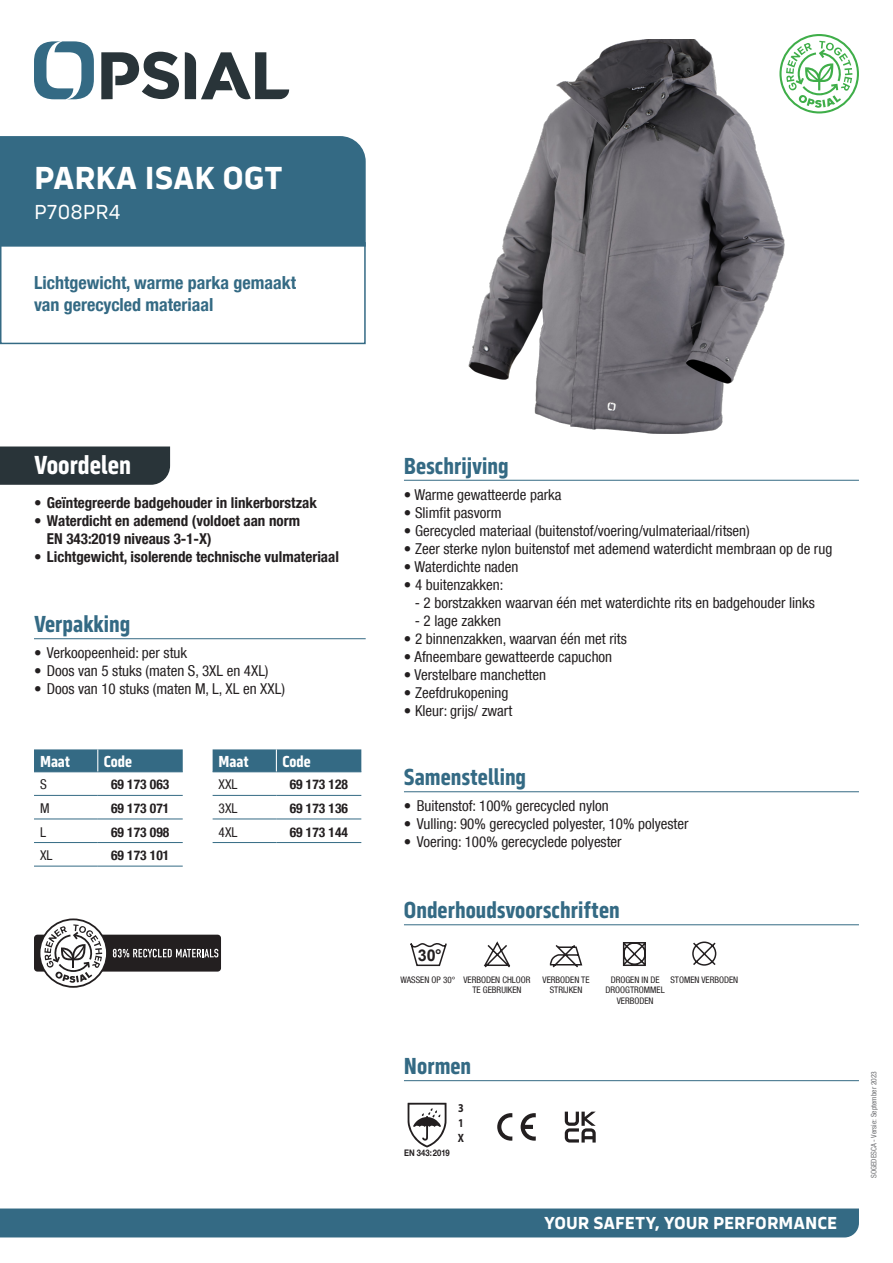
<style>
.page{position:relative;width:893px;height:1263px;background:#fff}
.page>*{position:absolute;margin:0;border:0;box-sizing:border-box;transform-origin:0 0}
.NOM_PRODUIT_NC{font:700 33px "Serca";color:#fff}
.Benefices{font:700 27px "Serca Condensed";color:#fff}
.Sous-titres{font:700 24px "Serca Condensed";color:#346a84}
.Code_P{font:21px "Serca";letter-spacing:-.005em;color:#fff}
.PLUS_PRODUIT{font:700 condensed 18px/21.6px "Helvetica Neue LT Com";color:#346a84}
.t1{font:700 18px "Serca";color:#fff}
.tableauTitre{font:700 16.5px "Serca Condensed";color:#fff}
.t2{font:700 16.2px "Arial";color:#231f20}
.Texte{font:condensed 15px "Helvetica Neue LT Com";color:#231f20}
.t3{font:700 condensed 15px/18px "Helvetica Neue LT Com";color:#231f20}
.TableauCode{font:700 condensed 13.5px "Helvetica Neue LT Com";color:#231f20}
.tableau{font:condensed 13.5px "Helvetica Neue LT Com";color:#231f20}
.Texte_corps_6{font:700 12px "Myriad Pro";color:#231f20;scale:.85 1}
.Puces_texte_regular{font:condensed 9px/10.5px "Helvetica Neue LT Com";color:#231f20;text-align:center}
.Texte_corps_6-2{font:700 9px "Helvetica Neue LT Com";color:#231f20;scale:.85 1}
.Date{font:condensed 7.5px "Helvetica Neue LT Com";color:#6c6d70}
</style>
<div class="page">
<svg style="left:34px;top:41px;width:60px;height:58px"></svg>
<svg style="left:185px;top:52px;width:104px;height:48px"></svg>
<svg style="left:101px;top:52px;width:78px;height:47px"></svg>
<div style="left:0;top:1208px;width:859px;height:29px;background:#346a84"></div>
<img style="left:468px;top:40px;width:357px;height:393px">
<hr style="left:34px;top:638px;width:332px;height:1px;background:#346a84">
<hr style="left:34px;top:795px;width:64px;height:1px;background:#346a84">
<hr style="left:98px;top:795px;width:85px;height:1px;background:#346a84">
<hr style="left:34px;top:818px;width:64px;height:1px;background:#346a84">
<hr style="left:98px;top:818px;width:85px;height:1px;background:#346a84">
<hr style="left:34px;top:842px;width:64px;height:1px;background:#346a84">
<hr style="left:98px;top:842px;width:85px;height:1px;background:#346a84">
<hr style="left:34px;top:866px;width:64px;height:1px;background:#346a84">
<hr style="left:98px;top:866px;width:85px;height:1px;background:#346a84">
<svg style="left:34px;top:749px;width:149px;height:23px;background:#396e87"></svg>
<hr style="left:213px;top:795px;width:63px;height:1px;background:#346a84">
<hr style="left:276px;top:795px;width:85px;height:1px;background:#346a84">
<hr style="left:213px;top:818px;width:63px;height:1px;background:#346a84">
<hr style="left:276px;top:818px;width:85px;height:1px;background:#346a84">
<svg style="left:213px;top:749px;width:148px;height:23px;background:#396e87"></svg>
<hr style="left:213px;top:842px;width:63px;height:1px;background:#346a84">
<hr style="left:276px;top:842px;width:85px;height:1px;background:#346a84">
<hr style="left:404px;top:480px;width:455px;height:1px;background:#346a84">
<hr style="left:404px;top:791px;width:455px;height:1px;background:#346a84">
<div style="left:0;top:446px;width:170px;height:39px;background:#293439"></div>
<div style="left:0;top:242px;width:366px;height:102px;border:2px solid #346a84"></div>
<div style="left:0;top:136px;width:366px;height:111px;background:#346a84"></div>
<hr style="left:404px;top:1080px;width:455px;height:1px;background:#346a84">
<hr style="left:404px;top:924px;width:455px;height:1px;background:#346a84">
<svg style="left:410px;top:943px;width:37px;height:24px"></svg>
<svg style="left:622px;top:942px;width:24px;height:24px"></svg>
<svg style="left:692px;top:941px;width:25px;height:25px"></svg>
<svg style="left:549px;top:945px;width:34px;height:23px"></svg>
<svg style="left:483px;top:941px;width:28px;height:27px"></svg>
<svg style="left:497px;top:1113px;width:15px;height:28px"></svg>
<svg style="left:521px;top:1113px;width:15px;height:28px"></svg>
<svg style="left:565px;top:1111px;width:31px;height:31px"></svg>
<svg style="left:407px;top:1102px;width:40px;height:45px"></svg>
<svg style="left:779px;top:34px;width:80px;height:79px"></svg>
<div style="left:34px;top:935px;width:187px;height:36px;background:#231f20;border-radius:3px"></div>
<svg style="left:39px;top:918px;width:179px;height:70px"></svg>
<p class="NOM_PRODUIT_NC" style="left:34px;top:158px;width:250px">PARKA ISAK OGT</p>
<p class="Code_P" style="left:34px;top:200px;width:88px">P708PR4</p>
<p class="PLUS_PRODUIT" style="left:34px;top:272px;width:264px">Lichtgewicht, warme parka gemaakt van gerecycled materiaal</p>
<p class="Benefices" style="left:34px;top:449px;width:98px">Voordelen</p>
<p class="t3" style="left:34px;top:494px;width:284px">• Geïntegreerde badgehouder in linkerborstzak</p>
<p class="t3" style="left:47px;top:512px;width:255px;text-indent:-13px">• Waterdicht en ademend (voldoet aan norm<br>EN 343:2019 niveaus 3-1-X)</p>
<p class="t3" style="left:34px;top:548px;width:306px">• Lichtgewicht, isolerende technische vulmateriaal</p>
<p class="Sous-titres" style="left:34px;top:610px;width:98px">Verpakking</p>
<p class="Texte" style="left:34px;top:644px;width:155px">• Verkoopeenheid: per stuk</p>
<p class="Texte" style="left:34px;top:662px;width:236px">• Doos van 5 stuks (maten S, 3XL en 4XL)</p>
<p class="Texte" style="left:34px;top:680px;width:252px">• Doos van 10 stuks (maten M, L, XL en XXL)</p>
<p class="tableauTitre" style="left:40px;top:752px;width:32px">Maat</p>
<p class="tableauTitre" style="left:104px;top:752px;width:30px">Code</p>
<p class="tableau" style="left:40px;top:777px;width:8px">S</p>
<p class="TableauCode" style="left:111px;top:776px;width:60px">69 173 063</p>
<p class="tableau" style="left:40px;top:800px;width:11px">M</p>
<p class="TableauCode" style="left:111px;top:800px;width:60px">69 173 071</p>
<p class="tableau" style="left:40px;top:824px;width:7px">L</p>
<p class="TableauCode" style="left:111px;top:824px;width:60px">69 173 098</p>
<p class="tableau" style="left:40px;top:847px;width:14px">XL</p>
<p class="TableauCode" style="left:111px;top:847px;width:60px">69 173 101</p>
<p class="tableauTitre" style="left:219px;top:752px;width:32px">Maat</p>
<p class="tableauTitre" style="left:282px;top:752px;width:30px">Code</p>
<p class="tableau" style="left:219px;top:777px;width:20px">XXL</p>
<p class="TableauCode" style="left:290px;top:776px;width:60px">69 173 128</p>
<p class="tableau" style="left:219px;top:800px;width:20px">3XL</p>
<p class="TableauCode" style="left:290px;top:800px;width:60px">69 173 136</p>
<p class="tableau" style="left:219px;top:824px;width:20px">4XL</p>
<p class="TableauCode" style="left:290px;top:824px;width:60px">69 173 144</p>
<p class="Sous-titres" style="left:404px;top:452px;width:106px">Beschrijving</p>
<p class="Texte" style="left:404px;top:486px;width:159px">• Warme gewatteerde parka</p>
<p class="Texte" style="left:404px;top:504px;width:99px">• Slimfit pasvorm</p>
<p class="Texte" style="left:404px;top:522px;width:347px">• Gerecycled materiaal (buitenstof/voering/vulmateriaal/ritsen)</p>
<p class="Texte" style="left:404px;top:540px;width:430px">• Zeer sterke nylon buitenstof met ademend waterdicht membraan op de rug</p>
<p class="Texte" style="left:404px;top:558px;width:116px">• Waterdichte naden</p>
<p class="Texte" style="left:404px;top:576px;width:101px">• 4 buitenzakken:</p>
<p class="Texte" style="left:415px;top:594px;width:402px">- 2 borstzakken waarvan één met waterdichte rits en badgehouder links</p>
<p class="Texte" style="left:415px;top:612px;width:88px">- 2 lage zakken</p>
<p class="Texte" style="left:404px;top:630px;width:224px">• 2 binnenzakken, waarvan één met rits</p>
<p class="Texte" style="left:404px;top:648px;width:210px">• Afneembare gewatteerde capuchon</p>
<p class="Texte" style="left:404px;top:666px;width:144px">• Verstelbare manchetten</p>
<p class="Texte" style="left:404px;top:684px;width:106px">• Zeefdrukopening</p>
<p class="Texte" style="left:404px;top:702px;width:110px">• Kleur: grijs/ zwart</p>
<p class="Sous-titres" style="left:404px;top:763px;width:124px">Samenstelling</p>
<p class="Texte" style="left:404px;top:797px;width:206px">• Buitenstof: 100% gerecycled nylon</p>
<p class="Texte" style="left:404px;top:815px;width:286px">• Vulling: 90% gerecycled polyester, 10% polyester</p>
<p class="Texte" style="left:404px;top:833px;width:219px">• Voering: 100% gerecyclede polyester</p>
<p class="Sous-titres" style="left:404px;top:896px;width:217px">Onderhoudsvoorschriften</p>
<p class="t2" style="left:418px;top:944px;width:25px">30°</p>
<p class="Puces_texte_regular" style="left:400px;top:974px;width:56px">WASSEN OP 30°</p>
<p class="Puces_texte_regular" style="left:543px;top:974px;width:49px">VERBODEN TE<br>STRIJKEN</p>
<p class="Puces_texte_regular" style="left:463px;top:974px;width:69px">VERBODEN CHLOOR<br>TE GEBRUIKEN</p>
<p class="Puces_texte_regular" style="left:606px;top:974px;width:61px">DROGEN IN DE<br>DROOGTROMMEL<br>VERBODEN</p>
<p class="Puces_texte_regular" style="left:670px;top:974px;width:69px">STOMEN VERBODEN</p>
<p class="Sous-titres" style="left:404px;top:1052px;width:69px">Normen</p>
<p class="Texte_corps_6-2" style="left:404px;top:1147px;width:55px">EN 343:2019</p>
<p class="Texte_corps_6" style="left:458px;top:1100px;width:8px">3</p>
<p class="Texte_corps_6" style="left:458px;top:1115px;width:8px">1</p>
<p class="Texte_corps_6" style="left:458px;top:1130px;width:9px">X</p>
<p class="t1" style="left:544px;top:1212px;width:295px">YOUR SAFETY, YOUR PERFORMANCE</p>
<p class="Date" style="left:869px;top:1178px;width:108px;rotate:-90deg">SOGEDESCA - Versie: September 2023</p>
</div>
